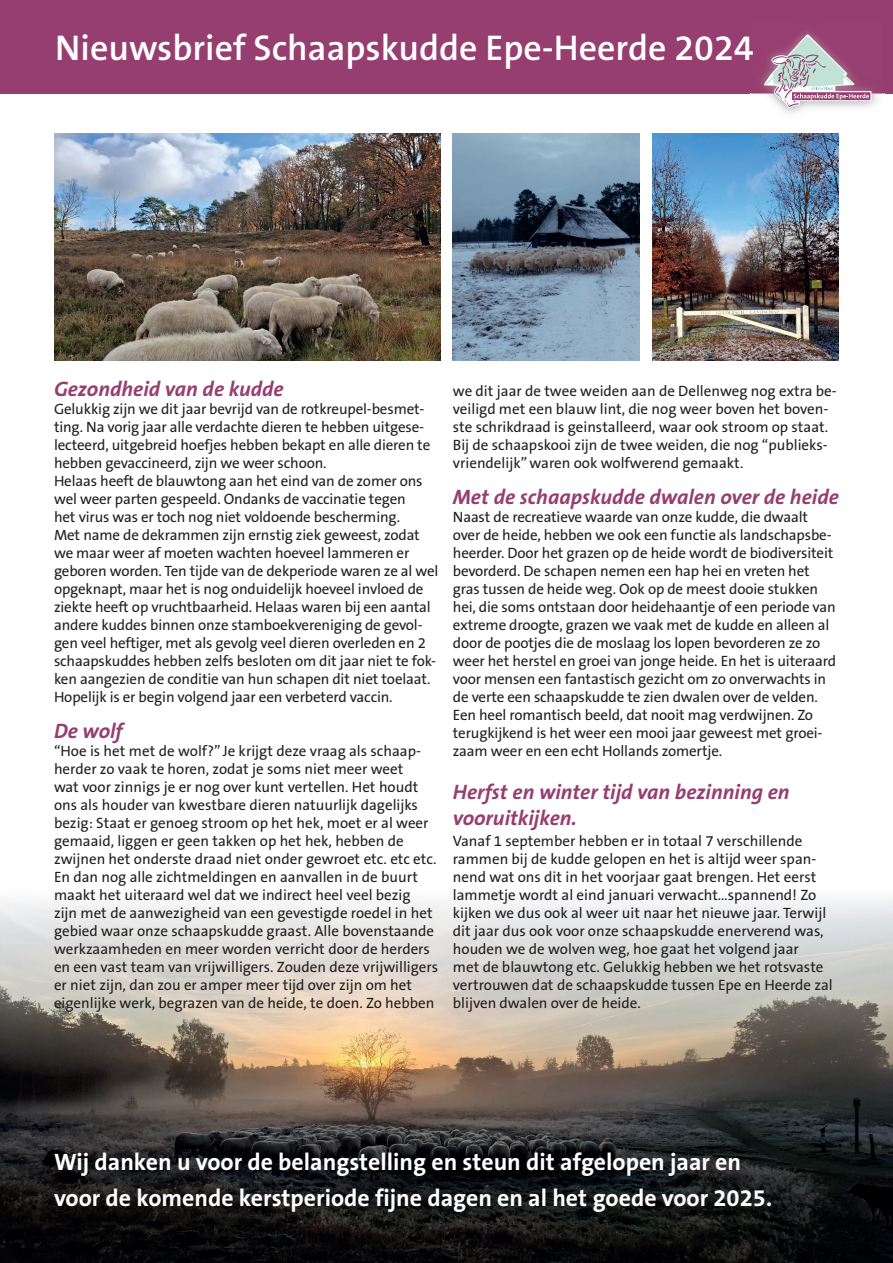
<style>
.page{position:relative;width:893px;height:1263px;background:#fff}
.page>*{position:absolute;margin:0;border:0;box-sizing:border-box;transform-origin:0 0}
.t1{font:600 36px "The Sans B6";color:#fff}
.t2{font:700 23.85px/36px "The Sans B7";color:#fff}
.t3{font:italic 700 21px/25.2px "The Sans B7";color:#963e70}
.t4{font:15px/18px "The Sans B5 Plain";letter-spacing:-.01em;color:#231f20}
</style>
<div class="page">
<img style="left:0;top:899px;width:893px;height:268px">
<img style="left:0;top:1167px;width:52px;height:96px">
<img style="left:736px;top:1167px;width:157px;height:96px">
<img style="left:52px;top:1224px;width:684px;height:39px">
<div style="left:0;top:0;width:893px;height:94px;background:#963e70"></div>
<img style="left:751px;top:32px;width:133px;height:81px">
<img style="left:751px;top:33px;width:2px;height:36px">
<svg style="left:764px;top:34px;width:107px;height:74px"></svg>
<img style="left:49px;top:1146px;width:734px;height:78px">
<img style="left:54px;top:133px;width:386px;height:227px">
<img style="left:453px;top:133px;width:186px;height:227px">
<img style="left:652px;top:133px;width:187px;height:227px">
<h1 class="t1" style="left:55px;top:29px;width:700px">Nieuwsbrief Schaapskudde Epe-Heerde 2024</h1>
<h3 class="t3" style="left:54px;top:377px;width:231px">Gezondheid van de kudde</h3>
<p class="t4" style="left:54px;top:400px;width:386px">Gelukkig zijn we dit jaar bevrijd van de rotkreupel-besmet&shy;ting. Na vorig jaar alle verdachte dieren te hebben uitgese&shy;lecteerd, uitgebreid hoefjes hebben bekapt en alle dieren te hebben gevaccineerd, zijn we weer schoon.<br>Helaas heeft de blauwtong aan het eind van de zomer ons wel weer parten gespeeld. Ondanks de vaccinatie tegen<br>het virus was er toch nog niet voldoende bescherming.<br>Met name de dekrammen zijn ernstig ziek geweest, zodat we maar weer af moeten wachten hoeveel lammeren er geboren worden. Ten tijde van de dekperiode waren ze al wel opgeknapt, maar het is nog onduidelijk hoeveel invloed de ziekte heeft op vruchtbaarheid. Helaas waren bij een aantal andere kuddes binnen onze stamboekvereniging de gevol&shy;gen veel heftiger, met als gevolg veel dieren overleden en 2 schaapskuddes hebben zelfs besloten om dit jaar niet te fok&shy;ken aangezien de conditie van hun schapen dit niet toelaat.<br>Hopelijk is er begin volgend jaar een verbeterd vaccin.</p>
<h3 class="t3" style="left:54px;top:719px;width:70px">De wolf</h3>
<p class="t4" style="left:54px;top:742px;width:386px">“Hoe is het met de wolf?” Je krijgt deze vraag als schaap&shy;herder zo vaak te horen, zodat je soms niet meer weet<br>wat voor zinnigs je er nog over kunt vertellen. Het houdt ons als houder van kwestbare dieren natuurlijk dagelijks bezig: Staat er genoeg stroom op het hek, moet er al weer gemaaid, liggen er geen takken op het hek, hebben de zwijnen het onderste draad niet onder gewroet etc. etc etc.<br>En dan nog alle zichtmeldingen en aanvallen in de buurt maakt het uiteraard wel dat we indirect heel veel bezig<br>zijn met de aanwezigheid van een gevestigde roedel in het gebied waar onze schaapskudde graast. Alle bovenstaande werkzaamheden en meer worden verricht door de herders en een vast team van vrijwilligers. Zouden deze vrijwilligers er niet zijn, dan zou er amper meer tijd over zijn om het eigenlijke werk, begrazen van de heide, te doen. Zo hebben</p>
<p class="t4" style="left:453px;top:382px;width:385px">we dit jaar de twee weiden aan de Dellenweg nog extra be&shy;veiligd met een blauw lint, die nog weer boven het boven&shy;ste schrikdraad is geinstalleerd, waar ook stroom op staat.<br>Bij de schaapskooi zijn de twee weiden, die nog “publieks&shy;vriendelijk” waren ook wolfwerend gemaakt.</p>
<h3 class="t3" style="left:453px;top:485px;width:388px">Met de schaapskudde dwalen over de heide</h3>
<p class="t4" style="left:453px;top:508px;width:385px">Naast de recreatieve waarde van onze kudde, die dwaalt over de heide, hebben we ook een functie als landschapsbe&shy;heerder. Door het grazen op de heide wordt de biodiversiteit bevorderd. De schapen nemen een hap hei en vreten het gras tussen de heide weg. Ook op de meest dooie stukken hei, die soms ontstaan door heidehaantje of een periode van extreme droogte, grazen we vaak met de kudde en alleen al door de pootjes die de moslaag los lopen bevorderen ze zo weer het herstel en groei van jonge heide. En het is uiteraard voor mensen een fantastisch gezicht om zo onverwachts in de verte een schaapskudde te zien dwalen over de velden.<br>Een heel romantisch beeld, dat nooit mag verdwijnen. Zo terugkijkend is het weer een mooi jaar geweest met groei&shy;zaam weer en een echt Hollands zomertje.</p>
<h3 class="t3" style="left:453px;top:780px;width:338px">Herfst en winter tijd van bezinning en vooruitkijken.</h3>
<p class="t4" style="left:453px;top:832px;width:381px">Vanaf 1 september hebben er in totaal 7 verschillende rammen bij de kudde gelopen en het is altijd weer span&shy;nend wat ons dit in het voorjaar gaat brengen. Het eerst lammetje wordt al eind januari verwacht…spannend! Zo kijken we dus ook al weer uit naar het nieuwe jaar. Terwijl dit jaar dus ook voor onze schaapskudde enerverend was, houden we de wolven weg, hoe gaat het volgend jaar<br>met de blauwtong etc. Gelukkig hebben we het rotsvaste vertrouwen dat de schaapskudde tussen Epe en Heerde zal blijven dwalen over de heide.</p>
<h2 class="t2" style="left:54px;top:1145px;width:720px">Wij danken u voor de belangstelling en steun dit afgelopen jaar en voor de komende kerstperiode fijne dagen en al het goede voor 2025.</h2>
</div>
